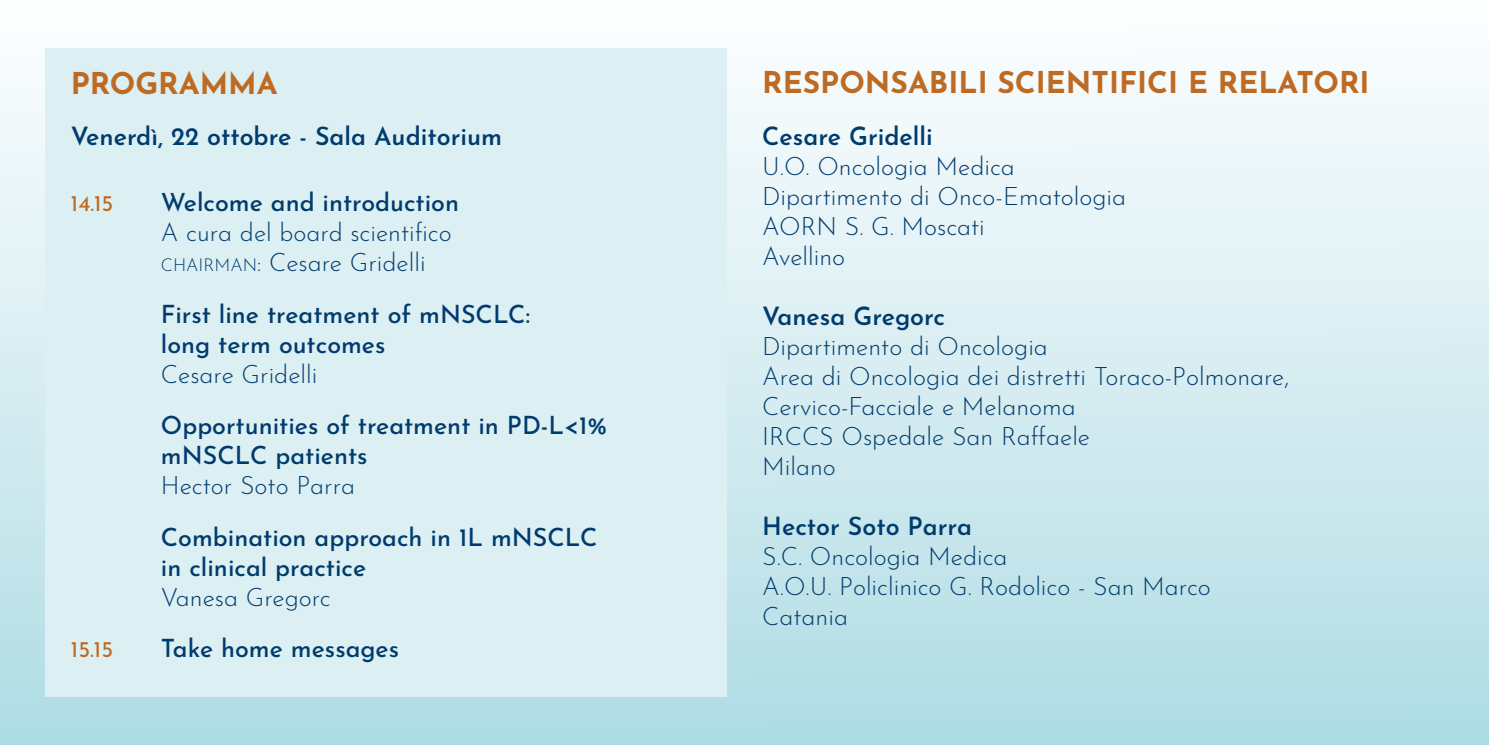
<style>
.page{position:relative;width:1489px;height:745px;background:#fff}
.page>*{position:absolute;margin:0;border:0;box-sizing:border-box;transform-origin:0 0}
.t1{font:700 30px "Josefin Sans";color:#be6a22}
.t2{font:300 25px/30px "Josefin Sans";color:#003b6e}
.t3{font:500 25px/30px "Josefin Sans";color:#003b6e}
.t4{font:600 25px "Josefin Sans";color:#003b6e}
.t5{font:22.5px "Josefin Sans";color:#be6a22}
.s1{font-size:17.5px}
</style>
<div class="page">
<div style="left:0;top:0;width:1488px;height:744px;background:linear-gradient(to bottom,#fefeff,#b0dce4)"></div>
<div style="left:46px;top:48px;width:680px;height:648px;background:#dceff3"></div>
<p class="t1" style="left:71px;top:57px;width:208px">PROGRAMMA</p>
<p class="t4" style="left:71px;top:115px;width:433px">Venerdì, 22 ottobre - Sala Auditorium</p>
<p class="t5" style="left:71px;top:185px;width:44px">14.15</p>
<p class="t3" style="left:161px;top:185px;width:299px">Welcome and introduction</p>
<p class="t2" style="left:161px;top:215px;width:292px">A cura del board scientifico<br><span class="s1">CHAIRMAN</span>: Cesare Gridelli</p>
<p class="t3" style="left:161px;top:297px;width:371px">First line treatment of mNSCLC: long term outcomes</p>
<p class="t2" style="left:161px;top:356px;width:158px">Cesare Gridelli</p>
<p class="t3" style="left:161px;top:408px;width:447px">Opportunities of treatment in PD-L&lt;1% mNSCLC patients</p>
<p class="t2" style="left:161px;top:468px;width:196px">Hector Soto Parra</p>
<p class="t3" style="left:161px;top:519px;width:438px">Combination approach in 1L mNSCLC in clinical practice</p>
<p class="t2" style="left:161px;top:579px;width:171px">Vanesa Gregorc</p>
<p class="t5" style="left:71px;top:630px;width:44px">15.15</p>
<p class="t3" style="left:161px;top:630px;width:240px">Take home messages</p>
<p class="t1" style="left:762px;top:56px;width:609px">RESPONSABILI SCIENTIFICI E RELATORI</p>
<p class="t4" style="left:762px;top:114px;width:172px">Cesare Gridelli</p>
<p class="t2" style="left:762px;top:149px;width:365px">U.O. Oncologia Medica<br>Dipartimento di Onco-Ematologia<br>AORN S. G. Moscati<br>Avellino</p>
<p class="t4" style="left:762px;top:294px;width:184px">Vanesa Gregorc</p>
<p class="t2" style="left:762px;top:329px;width:529px">Dipartimento di Oncologia<br>Area di Oncologia dei distretti Toraco-Polmonare,<br>Cervico-Facciale e Melanoma<br>IRCCS Ospedale San Raffaele<br>Milano</p>
<p class="t4" style="left:762px;top:504px;width:211px">Hector Soto Parra</p>
<p class="t2" style="left:762px;top:539px;width:450px">S.C. Oncologia Medica<br>A.O.U. Policlinico G. Rodolico - San Marco<br>Catania</p>
</div>
